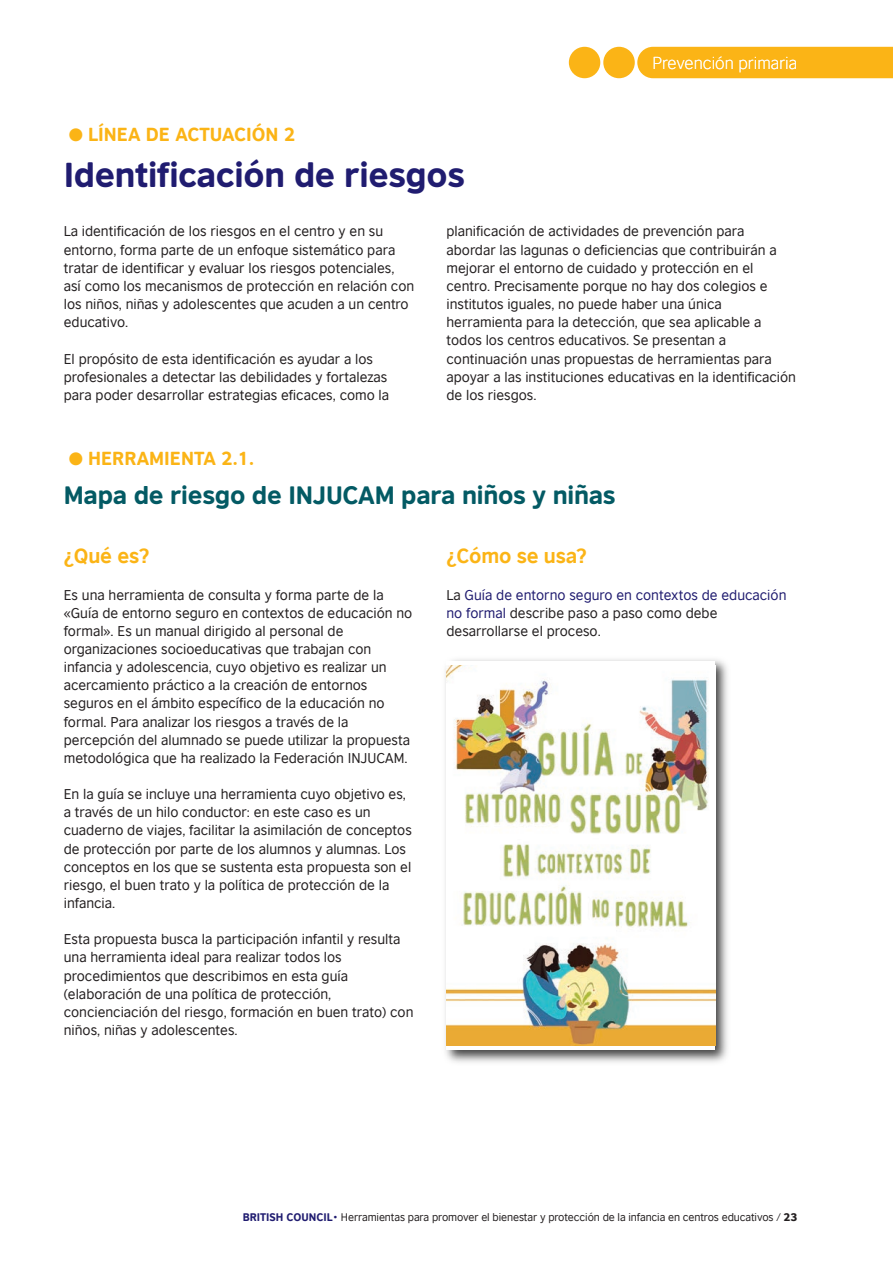
<style>
.page{position:relative;width:893px;height:1263px;background:#fff}
.page>*{position:absolute;margin:0;border:0;box-sizing:border-box;transform-origin:0 0}
.t1{font:33px "British Council Sans Headline";letter-spacing:-.01em;color:#201c70}
.t2{font:24px "British Council Sans Headline";letter-spacing:-.01em;color:#035a64}
.t3{font:700 19.5px "British Council Sans";letter-spacing:-.01em;color:#fbb416}
.t4{font:18px "British Council Sans Headline";color:#fbb416}
.t5{font:300 16.5px "British Council Sans";color:#fff}
.t6{font:13.5px/18.1px "British Council Sans";color:#231f20}
.t7{font:10.5px "British Council Sans";letter-spacing:-.01em;color:#231f20}
.s1{color:#201c70}
.s2{font-family:"British Council Sans Headline";color:#201c70}
.s3{font-weight:900}
</style>
<div class="page">
<div style="left:637px;top:47px;width:256px;height:31px;background:#fbb416"></div>
<div style="left:569px;top:47px;width:31px;height:31px;background:#fbb416;border-radius:50%"></div>
<div style="left:603px;top:47px;width:32px;height:31px;background:#fbb416;border-radius:50%"></div>
<img style="left:445px;top:659px;width:283px;height:404px">
<div style="left:446px;top:661px;width:269px;height:389px;background:#fff"></div>
<img style="left:446px;top:665px;width:269px;height:380px">
<p class="t4" style="left:69px;top:123px;width:228px">● LÍNEA DE ACTUACIÓN 2</p>
<p class="t1" style="left:64px;top:153px;width:403px">Identificación de riesgos</p>
<p class="t5" style="left:653px;top:53px;width:146px">Prevención primaria</p>
<p class="t6" style="left:64px;top:222px;width:352px">La identificación de los riesgos en el centro y en su entorno, forma parte de un enfoque sistemático para tratar de identificar y evaluar los riesgos potenciales, así como los mecanismos de protección en relación con los niños, niñas y adolescentes que acuden a un centro educativo.</p>
<p class="t6" style="left:64px;top:349px;width:327px">El propósito de esta identificación es ayudar a los profesionales a detectar las debilidades y fortalezas para poder desarrollar estrategias eficaces, como la</p>
<p class="t4" style="left:69px;top:446px;width:187px">● HERRAMIENTA 2.1.</p>
<p class="t6" style="left:446px;top:222px;width:351px">planificación de actividades de prevención para abordar las lagunas o deficiencias que contribuirán a mejorar el entorno de cuidado y protección en el centro. Precisamente porque no hay dos colegios e institutos iguales, no puede haber una única herramienta para la detección, que sea aplicable a todos los centros educativos. Se presentan a continuación unas propuestas de herramientas para apoyar a las instituciones educativas en la identificación de los riesgos.</p>
<p class="t2" style="left:64px;top:479px;width:553px">Mapa de riesgo de INJUCAM para niños y niñas</p>
<p class="t3" style="left:64px;top:543px;width:87px">¿Qué es?</p>
<p class="t6" style="left:64px;top:585px;width:350px">Es una herramienta de consulta y forma parte de la «Guía de entorno seguro en contextos de educación no formal». Es un manual dirigido al personal de organizaciones socioeducativas que trabajan con infancia y adolescencia, cuyo objetivo es realizar un acercamiento práctico a la creación de entornos seguros en el ámbito específico de la educación no formal. Para analizar los riesgos a través de la percepción del alumnado se puede utilizar la propuesta metodológica que ha realizado la Federación INJUCAM.</p>
<p class="t6" style="left:64px;top:784px;width:350px">En la guía se incluye una herramienta cuyo objetivo es, a través de un hilo conductor: en este caso es un cuaderno de viajes, facilitar la asimilación de conceptos de protección por parte de los alumnos y alumnas. Los conceptos en los que se sustenta esta propuesta son el riesgo, el buen trato y la política de protección de la infancia.</p>
<p class="t6" style="left:64px;top:930px;width:351px">Esta propuesta busca la participación infantil y resulta una herramienta ideal para realizar todos los procedimientos que describimos en esta guía (elaboración de una política de protección, concienciación del riesgo, formación en buen trato) con niños, niñas y adolescentes.</p>
<p class="t3" style="left:446px;top:543px;width:142px">¿Cómo se usa?</p>
<p class="t6" style="left:446px;top:585px;width:341px">La <span class="s1">Guía de entorno seguro en contextos de educación no formal</span> describe paso a paso como debe desarrollarse el proceso.</p>
<p class="t7" style="left:243px;top:1210px;width:556px"><span class="s2">BRITISH COUNCIL</span><span class="s1">•</span> Herramientas para promover el bienestar y protección de la infancia en centros educativos / <span class="s3">23</span></p>
</div>
